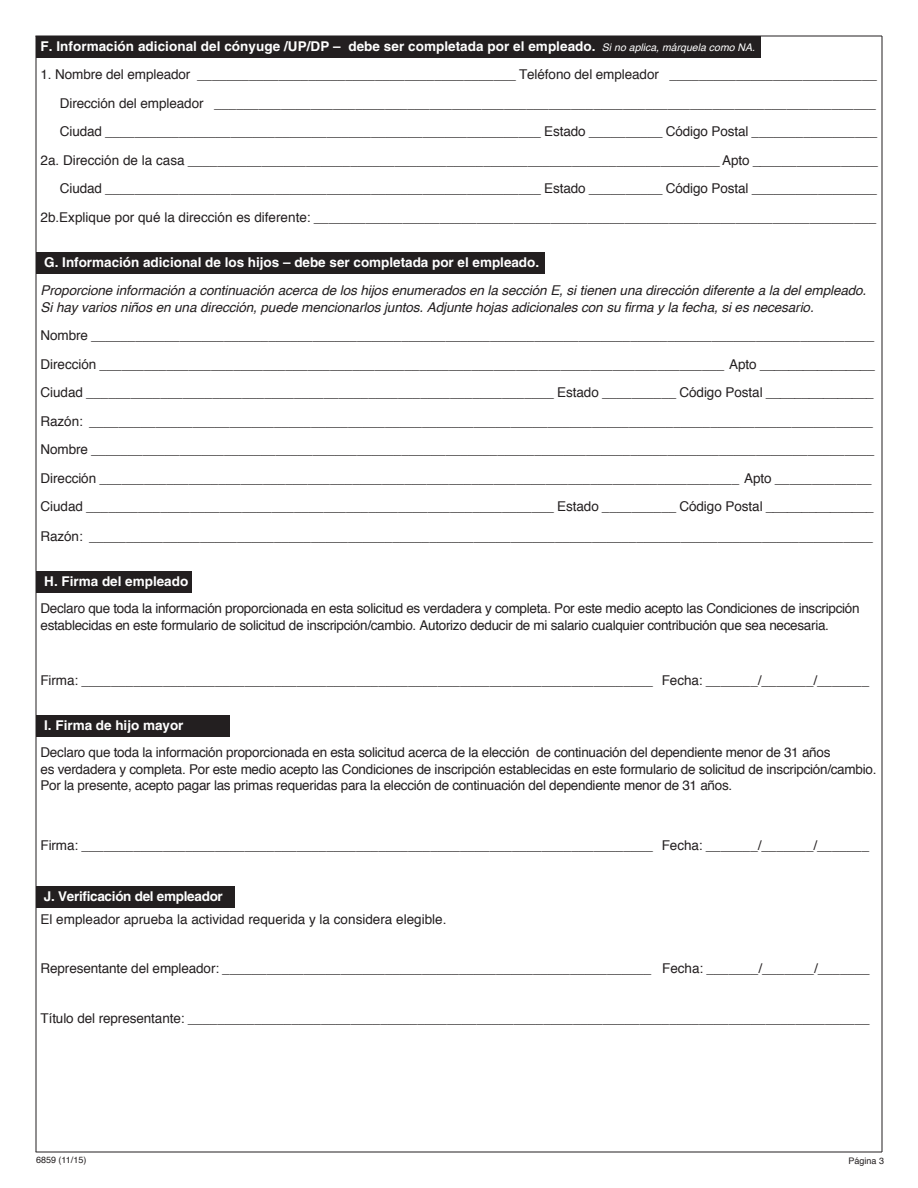
<style>
.page{position:relative;width:918px;height:1188px;background:#fff}
.page>*{position:absolute;margin:0;border:0;box-sizing:border-box;transform-origin:0 0}
.t1{font:13.5px/28.5px "Helvetica";letter-spacing:-.02em;color:#231f20}
.t2{font:italic 13.5px/16.2px "Helvetica";letter-spacing:-.005em;color:#231f20}
.t3{font:700 13.5px "Helvetica LT Std";color:#fff}
.t4{font:13.5px "Helvetica";color:#231f20}
.t5{font:700 13.5px "Helvetica LT Std";letter-spacing:-.02em;color:#fff}
.t6{font:9px "Helvetica";color:#231f20}
.s1{font-family:"Helvetica";font-weight:400;font-style:italic;font-size:10.5px}
</style>
<div class="page">
<div style="left:36px;top:36px;width:724px;height:21px;background:#231f20"></div>
<div style="left:36px;top:252px;width:508px;height:21px;background:#231f20"></div>
<div style="left:36px;top:572px;width:155px;height:21px;background:#231f20"></div>
<div style="left:36px;top:716px;width:194px;height:21px;background:#231f20"></div>
<div style="left:36px;top:886px;width:199px;height:22px;background:#231f20"></div>
<hr style="left:882px;top:36px;width:1px;height:1116px;background:#231f20">
<hr style="left:35px;top:36px;width:847px;height:1px;background:#231f20">
<hr style="left:36px;top:36px;width:1px;height:1116px;background:#231f20">
<hr style="left:36px;top:1152px;width:846px;height:1px;background:#231f20">
<p class="t3" style="left:40px;top:38px;width:716px">F. Información adicional del cónyuge /UP/DP – debe ser completada por el empleado. <span class="s1">Si no aplica, márquela como NA.</span></p>
<p class="t1" style="left:40px;top:61px;width:839px;text-align:right">1. Nombre del empleador ___________________________________________ Teléfono del empleador ____________________________ Dirección del empleador _________________________________________________________________________________________ Ciudad ___________________________________________________________ Estado __________ Código Postal _________________ 2a. Dirección de la casa ________________________________________________________________________ Apto _________________ Ciudad ___________________________________________________________ Estado __________ Código Postal _________________ 2b.Explique por qué la dirección es diferente: ____________________________________________________________________________</p>
<p class="t3" style="left:44px;top:254px;width:496px">G. Información adicional de los hijos – debe ser completada por el empleado.</p>
<p class="t2" style="left:41px;top:283px;width:827px">Proporcione información a continuación acerca de los hijos enumerados en la sección E, si tienen una dirección diferente a la del empleado.<br>Si hay varios niños en una dirección, puede mencionarlos juntos. Adjunte hojas adicionales con su firma y la fecha, si es necesario.</p>
<p class="t1" style="left:41px;top:322px;width:836px">Nombre __________________________________________________________________________________________________________ Dirección ____________________________________________________________________________________ Apto ________________ Ciudad _______________________________________________________________ Estado __________ Código Postal _______________ Razón: __________________________________________________________________________________________________________ Nombre __________________________________________________________________________________________________________ Dirección ______________________________________________________________________________________ Apto _____________ Ciudad _______________________________________________________________ Estado __________ Código Postal _______________</p>
<p class="t1" style="left:41px;top:523px;width:834px">Razón: __________________________________________________________________________________________________________</p>
<p class="t3" style="left:44px;top:573px;width:146px">H. Firma del empleado</p>
<p class="t1" style="left:40px;top:601px;width:821px;line-height:16.2px">Declaro que toda la información proporcionada en esta solicitud es verdadera y completa. Por este medio acepto las Condiciones de inscripción establecidas en este formulario de solicitud de inscripción/cambio. Autorizo deducir de mi salario cualquier contribución que sea necesaria.</p>
<p class="t1" style="left:40px;top:667px;width:830px">Firma: _____________________________________________________________________________ Fecha: _______/_______/_______</p>
<p class="t3" style="left:44px;top:717px;width:141px">I. Firma de hijo mayor</p>
<p class="t1" style="left:41px;top:745px;width:837px;line-height:16.2px">Declaro que toda la información proporcionada en esta solicitud acerca de la elección de continuación del dependiente menor de 31 años<br>es verdadera y completa. Por este medio acepto las Condiciones de inscripción establecidas en este formulario de solicitud de inscripción/cambio.<br>Por la presente, acepto pagar las primas requeridas para la elección de continuación del dependiente menor de 31 años.</p>
<p class="t1" style="left:41px;top:832px;width:830px">Firma: _____________________________________________________________________________ Fecha: _______/_______/_______</p>
<p class="t5" style="left:44px;top:888px;width:180px">J. Verificación del empleador</p>
<p class="t4" style="left:41px;top:909px;width:407px">El empleador aprueba la actividad requerida y la considera elegible.</p>
<p class="t1" style="left:41px;top:955px;width:831px">Representante del empleador: __________________________________________________________ Fecha: _______/_______/_______</p>
<p class="t1" style="left:41px;top:1004px;width:831px">Título del representante: ____________________________________________________________________________________________</p>
<p class="t6" style="left:36px;top:1153px;width:52px">6859 (11/15)</p>
<p class="t6" style="left:849px;top:1154px;width:37px">Página 3</p>
</div>
